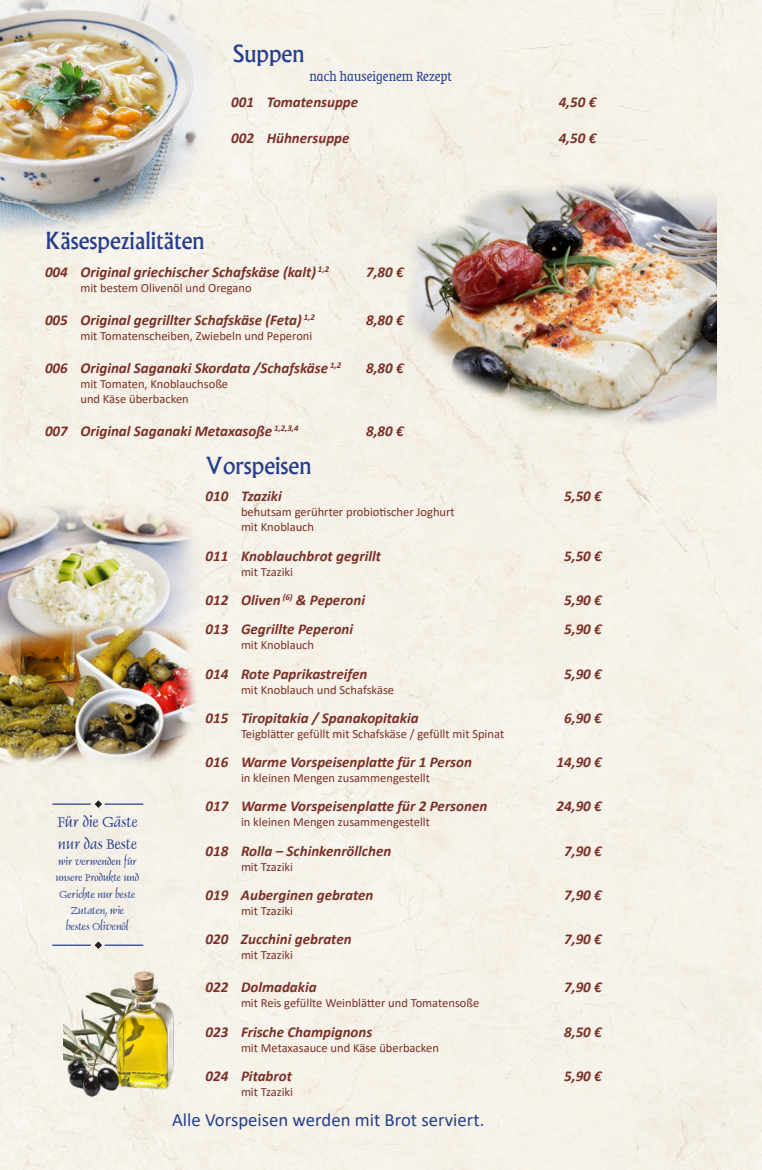
<style>
.page{position:relative;width:762px;height:1170px;background:#fff}
.page>*{position:absolute;margin:0;border:0;box-sizing:border-box;transform-origin:0 0}
.t1{font:22.5px "Alaska";color:#253f8e}
.t2{font:18.75px "Calibri";color:#253f8e}
.t3{font:16.25px/21.2px "Dauphin Plain";color:#253f8e}
.t4{font:italic 700 15px "Calibri";color:#7b3027}
.t5{font:condensed 15px "Oranda BT";color:#253f8e}
.t6{font:12.5px/15px "Calibri";color:#7b3027}
.t7{font:11.25px/16.2px "Dauphin Plain";color:#253f8e;text-align:center}
</style>
<div class="page">
<div style="left:0;top:0;width:762px;height:1169px;background:#f6f1e8"></div>
<img style="left:64px;top:969px;width:117px;height:131px">
<hr style="left:52px;top:803px;width:39px;height:1px;background:#253f8e">
<hr style="left:52px;top:944px;width:39px;height:1px;background:#253f8e">
<svg style="left:95px;top:941px;width:7px;height:7px"></svg>
<hr style="left:105px;top:944px;width:38px;height:1px;background:#253f8e">
<svg style="left:95px;top:800px;width:7px;height:7px"></svg>
<hr style="left:105px;top:803px;width:38px;height:1px;background:#253f8e">
<img style="left:0;top:500px;width:205px;height:145px">
<img style="left:0;top:618px;width:197px;height:148px">
<img style="left:0;top:0;width:230px;height:247px">
<img style="left:408px;top:167px;width:309px;height:260px">
<h1 class="t1" style="left:233px;top:41px;width:73px">Suppen</h1>
<p class="t5" style="left:309px;top:71px;width:144px">nach hauseigenem Rezept</p>
<p class="t4" style="left:231px;top:95px;width:128px">001 Tomatensuppe</p>
<p class="t4" style="left:559px;top:95px;width:39px">4,50 €</p>
<p class="t4" style="left:231px;top:131px;width:120px">002 Hühnersuppe</p>
<p class="t4" style="left:559px;top:131px;width:39px">4,50 €</p>
<h1 class="t1" style="left:45px;top:228px;width:161px">Käsespezialitäten</h1>
<p class="t4" style="left:45px;top:265px;width:286px">004 Original griechischer Schafskäse (kalt) <sup>1,2</sup></p>
<p class="t4" style="left:366px;top:265px;width:39px">7,80 €</p>
<p class="t6" style="left:80px;top:281px;width:173px">mit bestem Olivenöl und Oregano</p>
<p class="t4" style="left:45px;top:313px;width:271px">005 Original gegrillter Schafskäse (Feta) <sup>1,2</sup></p>
<p class="t4" style="left:366px;top:313px;width:39px">8,80 €</p>
<p class="t6" style="left:80px;top:329px;width:233px">mit Tomatenscheiben, Zwiebeln und Peperoni</p>
<p class="t4" style="left:45px;top:361px;width:298px">006 Original Saganaki Skordata /Schafskäse <sup>1,2</sup></p>
<p class="t4" style="left:366px;top:361px;width:39px">8,80 €</p>
<p class="t6" style="left:80px;top:377px;width:149px">mit Tomaten, Knoblauchsoße und Käse überbacken</p>
<p class="t4" style="left:45px;top:424px;width:255px">007 Original Saganaki Metaxasoße <sup>1,2,3,4</sup></p>
<p class="t4" style="left:366px;top:424px;width:39px">8,80 €</p>
<p class="t3" style="left:57px;top:811px;width:82px">Für die Gäste nur das Beste</p>
<p class="t7" style="left:56px;top:853px;width:85px">wir verwenden für unsere Produkte und<br>Gerichte nur beste<br>Zutaten, wie<br>bestes Olivenöl</p>
<h1 class="t1" style="left:206px;top:452px;width:107px">Vorspeisen</h1>
<p class="t4" style="left:206px;top:489px;width:78px">010 Tzaziki</p>
<p class="t4" style="left:564px;top:489px;width:39px">5,50 €</p>
<p class="t6" style="left:241px;top:504px;width:215px">behutsam gerührter probiotischer Joghurt mit Knoblauch</p>
<p class="t4" style="left:206px;top:548px;width:177px">011 Knoblauchbrot gegrillt</p>
<p class="t4" style="left:564px;top:548px;width:39px">5,50 €</p>
<p class="t6" style="left:241px;top:565px;width:54px">mit Tzaziki</p>
<p class="t4" style="left:206px;top:593px;width:161px">012 Oliven <sup>(6)</sup> &amp; Peperoni</p>
<p class="t4" style="left:564px;top:593px;width:39px">5,90 €</p>
<p class="t4" style="left:206px;top:622px;width:149px">013 Gegrillte Peperoni</p>
<p class="t4" style="left:564px;top:622px;width:39px">5,90 €</p>
<p class="t6" style="left:241px;top:638px;width:75px">mit Knoblauch</p>
<p class="t4" style="left:206px;top:666px;width:163px">014 Rote Paprikastreifen</p>
<p class="t4" style="left:564px;top:666px;width:39px">5,90 €</p>
<p class="t6" style="left:241px;top:682px;width:155px">mit Knoblauch und Schafskäse</p>
<p class="t4" style="left:206px;top:710px;width:215px">015 Tiropitakia / Spanakopitakia</p>
<p class="t4" style="left:564px;top:710px;width:39px">6,90 €</p>
<p class="t6" style="left:241px;top:725px;width:265px">Teigblätter gefüllt mit Schafskäse / gefüllt mit Spinat</p>
<p class="t4" style="left:206px;top:751px;width:268px">016 Warme Vorspeisenplatte für 1 Person</p>
<p class="t4" style="left:556px;top:751px;width:47px">14,90 €</p>
<p class="t6" style="left:241px;top:771px;width:190px">in kleinen Mengen zusammengestellt</p>
<p class="t4" style="left:206px;top:795px;width:283px">017 Warme Vorspeisenplatte für 2 Personen</p>
<p class="t4" style="left:556px;top:795px;width:47px">24,90 €</p>
<p class="t6" style="left:241px;top:815px;width:190px">in kleinen Mengen zusammengestellt</p>
<p class="t4" style="left:206px;top:843px;width:187px">018 Rolla – Schinkenröllchen</p>
<p class="t4" style="left:564px;top:843px;width:39px">7,90 €</p>
<p class="t6" style="left:241px;top:859px;width:54px">mit Tzaziki</p>
<p class="t4" style="left:206px;top:887px;width:169px">019 Auberginen gebraten</p>
<p class="t4" style="left:564px;top:887px;width:39px">7,90 €</p>
<p class="t6" style="left:241px;top:904px;width:54px">mit Tzaziki</p>
<p class="t4" style="left:206px;top:932px;width:148px">020 Zucchini gebraten</p>
<p class="t4" style="left:564px;top:932px;width:39px">7,90 €</p>
<p class="t6" style="left:241px;top:948px;width:54px">mit Tzaziki</p>
<p class="t4" style="left:206px;top:980px;width:113px">022 Dolmadakia</p>
<p class="t4" style="left:564px;top:980px;width:39px">7,90 €</p>
<p class="t6" style="left:241px;top:995px;width:240px">mit Reis gefüllte Weinblätter und Tomatensoße</p>
<p class="t4" style="left:206px;top:1024px;width:168px">023 Frische Champignons</p>
<p class="t4" style="left:564px;top:1024px;width:39px">8,50 €</p>
<p class="t6" style="left:241px;top:1040px;width:199px">mit Metaxasauce und Käse überbacken</p>
<p class="t4" style="left:206px;top:1068px;width:88px">024 Pitabrot</p>
<p class="t4" style="left:564px;top:1068px;width:39px">5,90 €</p>
<p class="t6" style="left:241px;top:1084px;width:54px">mit Tzaziki</p>
<p class="t2" style="left:172px;top:1112px;width:314px">Alle Vorspeisen werden mit Brot serviert.</p>
</div>
